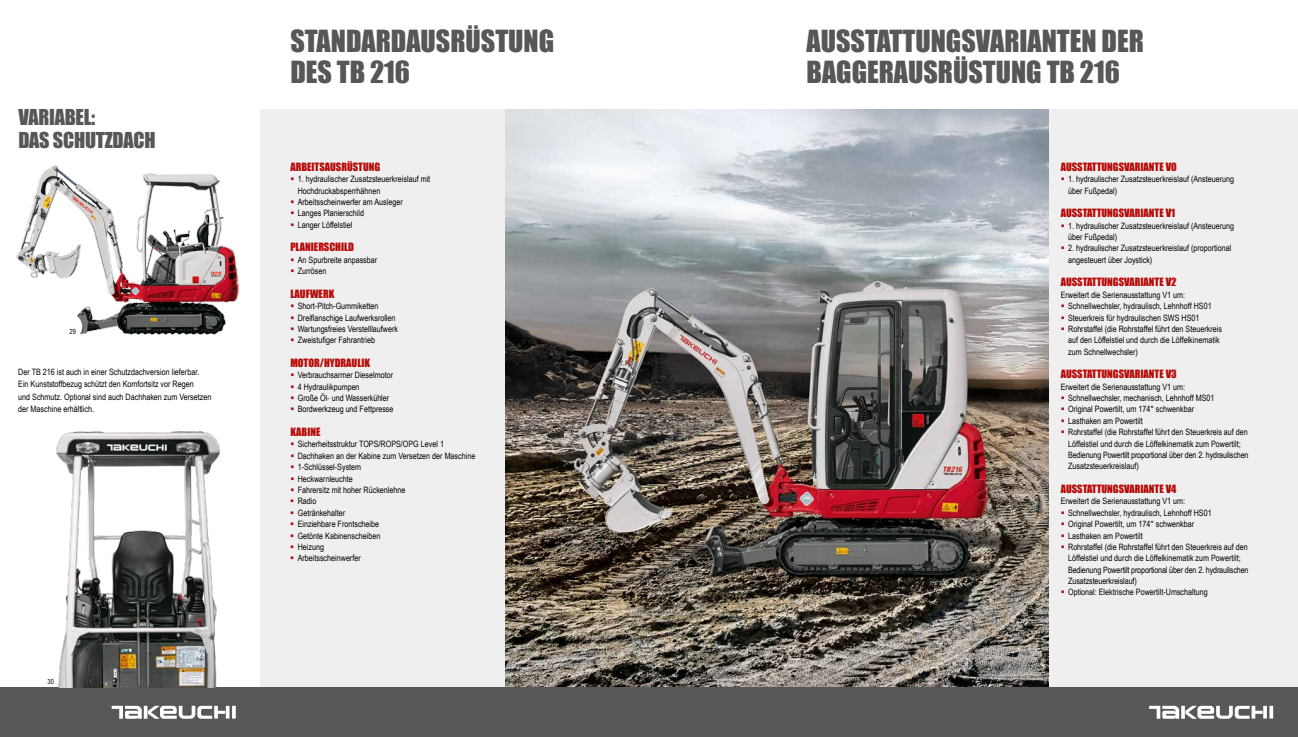
<style>
.page{position:relative;width:1298px;height:737px;background:#fff}
.page>*{position:absolute;margin:0;border:0;box-sizing:border-box;transform-origin:0 0}
.t1{font:28px/30.6px "Impact";color:#555759}
.t2{font:20.12px/22.8px "Impact";letter-spacing:-.01em;color:#555759}
.t3{font:10.5px "Impact";color:#b70a06}
.t4{font:8.75px/11.4px "Arial Narrow";color:#000}
.t5{font:7px "Arial Narrow";color:#000}
</style>
<div class="page">
<div style="left:260px;top:109px;width:245px;height:578px;background:#ececed"></div>
<div style="left:1048px;top:109px;width:249px;height:578px;background:#ececed"></div>
<img style="left:505px;top:109px;width:543px;height:578px">
<div style="left:0;top:687px;width:1297px;height:50px;background:#555759"></div>
<img style="left:56px;top:431px;width:164px;height:256px">
<img style="left:16px;top:165px;width:224px;height:170px">
<svg style="left:1269px;top:705px;width:3px;height:13px"></svg>
<svg style="left:1262px;top:705px;width:4px;height:13px"></svg>
<svg style="left:1181px;top:705px;width:3px;height:13px"></svg>
<svg style="left:1185px;top:705px;width:77px;height:13px"></svg>
<svg style="left:1149px;top:705px;width:29px;height:13px"></svg>
<svg style="left:232px;top:705px;width:4px;height:13px"></svg>
<svg style="left:112px;top:705px;width:117px;height:13px"></svg>
<h2 class="t2" style="left:18px;top:105px;width:139px">VARIABEL:<br>DAS SCHUTZDACH</h2>
<p class="t5" style="left:69px;top:326px;width:8px">29</p>
<p class="t4" style="left:18px;top:365px;width:195px;line-height:12.2px">Der TB 216 ist auch in einer Schutzdachversion lieferbar.<br>Ein Kunststoffbezug schützt den Komfortsitz vor Regen<br>und Schmutz. Optional sind auch Dachhaken zum Versetzen der Maschine erhältlich.</p>
<p class="t5" style="left:47px;top:676px;width:8px">30</p>
<h1 class="t1" style="left:290px;top:25px;width:265px">STANDARDAUSRÜSTUNG<br>DES TB 216</h1>
<p class="t3" style="left:290px;top:158px;width:91px">ARBEITSAUSRÜSTUNG</p>
<p class="t4" style="left:298px;top:173px;width:134px">1. hydraulischer Zusatzsteuerkreislauf mit<br>Hochdruckabsperrhähnen<br>Arbeitsscheinwerfer am Ausleger<br>Langes Planierschild<br>Langer Löffelstiel</p>
<p class="t3" style="left:290px;top:239px;width:65px">PLANIERSCHILD</p>
<p class="t4" style="left:298px;top:254px;width:81px">An Spurbreite anpassbar<br>Zurrösen</p>
<p class="t3" style="left:290px;top:285px;width:45px">LAUFWERK</p>
<p class="t4" style="left:298px;top:300px;width:102px">Short-Pitch-Gummiketten<br>Dreiflanschige Laufwerksrollen<br>Wartungsfreies Verstelllaufwerk<br>Zweistufiger Fahrantrieb</p>
<p class="t3" style="left:290px;top:354px;width:81px">MOTOR/HYDRAULIK</p>
<p class="t4" style="left:298px;top:369px;width:97px">Verbrauchsarmer Dieselmotor<br>4 Hydraulikpumpen<br>Große Öl- und Wasserkühler<br>Bordwerkzeug und Fettpresse</p>
<p class="t3" style="left:290px;top:424px;width:32px">KABINE</p>
<p class="t4" style="left:298px;top:438px;width:179px">Sicherheitsstruktur TOPS/ROPS/OPG Level 1<br>Dachhaken an der Kabine zum Versetzen der Maschine<br>1-Schlüssel-System<br>Heckwarnleuchte<br>Fahrersitz mit hoher Rückenlehne<br>Radio<br>Getränkehalter<br>Einziehbare Frontscheibe<br>Getönte Kabinenscheiben<br>Heizung<br>Arbeitsscheinwerfer</p>
<h1 class="t1" style="left:806px;top:25px;width:339px">AUSSTATTUNGSVARIANTEN DER<br>BAGGERAUSRÜSTUNG TB 216</h1>
<p class="t3" style="left:1060px;top:158px;width:118px">AUSSTATTUNGSVARIANTE V0</p>
<p class="t4" style="left:1068px;top:173px;width:167px">1. hydraulischer Zusatzsteuerkreislauf (Ansteuerung über Fußpedal)</p>
<p class="t3" style="left:1060px;top:205px;width:116px">AUSSTATTUNGSVARIANTE V1</p>
<p class="t4" style="left:1068px;top:219px;width:167px">1. hydraulischer Zusatzsteuerkreislauf (Ansteuerung über Fußpedal)</p>
<p class="t4" style="left:1068px;top:242px;width:165px">2. hydraulischer Zusatzsteuerkreislauf (proportional angesteuert über Joystick)</p>
<p class="t3" style="left:1060px;top:274px;width:117px">AUSSTATTUNGSVARIANTE V2</p>
<p class="t4" style="left:1068px;top:289px;width:155px;text-indent:-7px">Erweitert die Serienausstattung V1 um:<br>Schnellwechsler, hydraulisch, Lehnhoff HS01<br>Steuerkreis für hydraulischen SWS HS01<br>Rohrstaffel (die Rohrstaffel führt den Steuerkreis auf den Löffelstiel und durch die Löffelkinematik zum Schnellwechsler)</p>
<p class="t3" style="left:1060px;top:366px;width:117px">AUSSTATTUNGSVARIANTE V3</p>
<p class="t4" style="left:1067px;top:380px;width:182px;text-indent:-7px">Erweitert die Serienausstattung V1 um:<br>Schnellwechsler, mechanisch, Lehnhoff MS01<br>Original Powertilt, um 174° schwenkbar<br>Lasthaken am Powertilt<br>Rohrstaffel (die Rohrstaffel führt den Steuerkreis auf den Löffelstiel und durch die Löffelkinematik zum Powertilt; Bedienung Powertilt proportional über den 2. hydraulischen Zusatzsteuerkreislauf)</p>
<p class="t3" style="left:1060px;top:480px;width:117px">AUSSTATTUNGSVARIANTE V4</p>
<p class="t4" style="left:1067px;top:495px;width:182px;text-indent:-7px">Erweitert die Serienausstattung V1 um:<br>Schnellwechsler, hydraulisch, Lehnhoff HS01<br>Original Powertilt, um 174° schwenkbar<br>Lasthaken am Powertilt<br>Rohrstaffel (die Rohrstaffel führt den Steuerkreis auf den Löffelstiel und durch die Löffelkinematik zum Powertilt; Bedienung Powertilt proportional über den 2. hydraulischen Zusatzsteuerkreislauf)<br>Optional: Elektrische Powertilt-Umschaltung</p>
</div>
